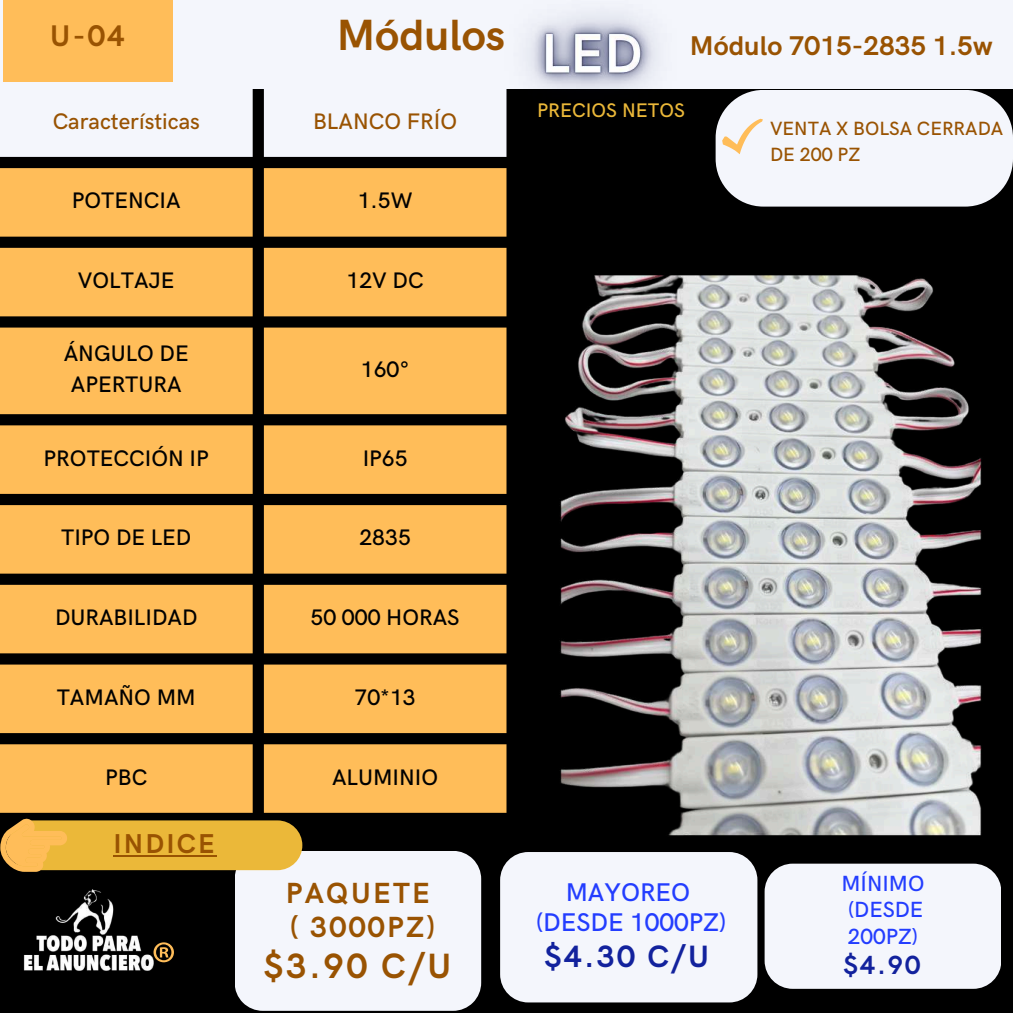
<style>
.page{position:relative;width:1013px;height:1013px;background:#fff}
.page>*{position:absolute;margin:0;border:0;box-sizing:border-box;transform-origin:0 0}
.t1{font:700 43.88px "HK Grotesk";color:#995302}
.t2{font:700 35.25px "HK Grotesk";color:#995302}
.t3{font:700 30.88px "HK Grotesk";color:#12229d}
.t4{font:700 29.88px "HK Grotesk";color:#995302}
.t5{font:700 29.25px/34.8px "HK Grotesk";letter-spacing:.08em;color:#995302}
.t6{font:700 27.38px "HK Grotesk";letter-spacing:.08em;color:#995302}
.t7{font:700 27.12px "HK Grotesk";color:#995302}
.t8{font:700 26.25px "HK Grotesk";color:#12229d}
.t9{font:500 25.62px/31px "HK Grotesk";color:#233dff;text-align:center}
.t10{font:500 22.5px/31px "HK Grotesk";color:#010101;text-align:center}
.t11{font:500 22.5px "HK Grotesk";color:#995302}
.t12{font:500 22px/26.2px "HK Grotesk";color:#233dff;text-align:justify}
.t13{font:500 19.75px "HK Grotesk";color:#ebb839}
.t14{font:500 19.25px/26.2px "HK Grotesk";color:#995302}
</style>
<div class="page">
<div style="left:0;top:0;width:1012px;height:1012px;background:#000"></div>
<div style="left:715px;top:90px;width:297px;height:117px;background:#f4f6fc;border-radius:48px"></div>
<svg style="left:722px;top:119px;width:41px;height:35px"></svg>
<div style="left:0;top:88px;width:465px;height:69px;background:#f4f6fc"></div>
<svg style="left:0;top:168px;width:506px;height:644px;fill:#ffbd59"></svg>
<div style="left:0;top:0;width:1012px;height:88px;background:#f4f6fc"></div>
<div style="left:764px;top:863px;width:237px;height:125px;background:#f4f6fc;border-radius:28px"></div>
<img style="left:560px;top:275px;width:422px;height:585px">
<div style="left:500px;top:852px;width:257px;height:150px;background:#f4f6fc;border-radius:28px"></div>
<div style="left:3px;top:0;width:169px;height:81px;background:#ffbd59"></div>
<img style="left:465px;top:13px;width:252px;height:152px">
<svg style="left:0;top:818px;width:481px;height:192px"></svg>
<img style="left:17px;top:879px;width:141px;height:108px">
<h3 class="t4" style="left:50px;top:19px;width:76px">U-04</h3>
<h1 class="t1" style="left:337px;top:11px;width:170px">Módulos</h1>
<p class="t11" style="left:53px;top:108px;width:149px">Características</p>
<p class="t11" style="left:313px;top:108px;width:145px">BLANCO FRÍO</p>
<p class="t10" style="left:72px;top:186px;width:110px">POTENCIA</p>
<p class="t10" style="left:358px;top:186px;width:56px">1.5W</p>
<p class="t10" style="left:78px;top:266px;width:98px">VOLTAJE</p>
<p class="t10" style="left:346px;top:266px;width:79px">12V DC</p>
<p class="t10" style="left:64px;top:339px;width:126px">ÁNGULO DE<br>APERTURA</p>
<p class="t10" style="left:361px;top:355px;width:50px">160°</p>
<p class="t10" style="left:44px;top:443px;width:167px">PROTECCIÓN IP</p>
<p class="t10" style="left:362px;top:443px;width:46px">IP65</p>
<p class="t10" style="left:61px;top:523px;width:132px">TIPO DE LED</p>
<p class="t10" style="left:359px;top:523px;width:53px">2835</p>
<p class="t10" style="left:55px;top:603px;width:144px">DURABILIDAD</p>
<p class="t10" style="left:310px;top:603px;width:150px">50 000 HORAS</p>
<p class="t10" style="left:57px;top:682px;width:140px">TAMAÑO MM</p>
<p class="t10" style="left:354px;top:682px;width:63px">70*13</p>
<p class="t10" style="left:105px;top:762px;width:44px">PBC</p>
<p class="t10" style="left:332px;top:762px;width:108px">ALUMINIO</p>
<p class="t6" style="left:113px;top:828px;width:103px">INDICE</p>
<p class="t5" style="left:286px;top:876px;width:151px">PAQUETE ( 3000PZ)</p>
<h2 class="t2" style="left:264px;top:946px;width:189px">$3.90 C/U</h2>
<p class="t7" style="left:690px;top:31px;width:304px">Módulo 7015-2835 1.5w</p>
<p class="t13" style="left:537px;top:100px;width:149px">PRECIOS NETOS</p>
<p class="t14" style="left:770px;top:116px;width:235px">VENTA X BOLSA CERRADA<br>DE 200 PZ</p>
<p class="t9" style="left:536px;top:877px;width:192px">MAYOREO (DESDE 1000PZ)</p>
<h3 class="t3" style="left:544px;top:939px;width:166px">$4.30 C/U</h3>
<p class="t12" style="left:841px;top:871px;width:84px">MÍNIMO (DESDE 200PZ)</p>
<p class="t8" style="left:843px;top:950px;width:78px">$4.90</p>
</div>
